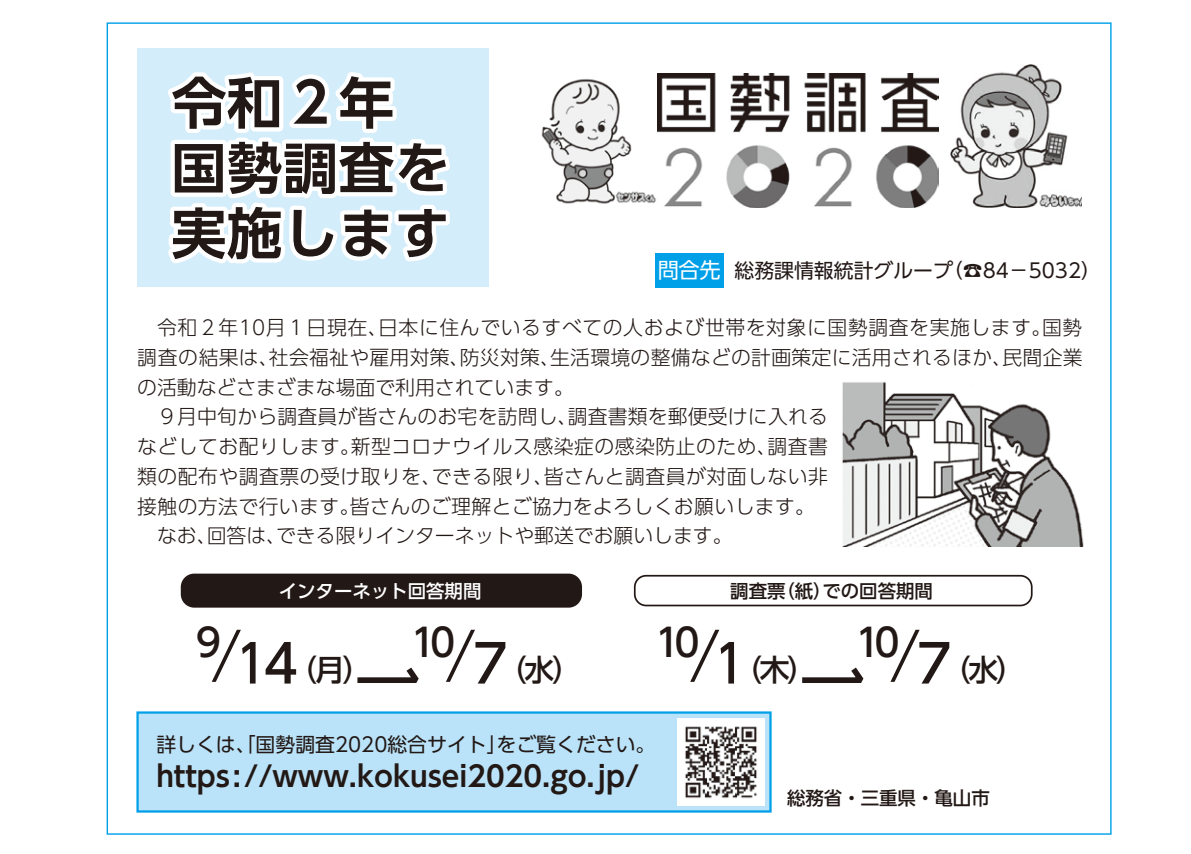
<style>
.page{position:relative;width:1191px;height:854px;background:#fff}
.page>*{position:absolute;margin:0;border:0;box-sizing:border-box;transform-origin:0 0}
.t1{font:700 55.2px/65.2px "UD Shin Go Pr 6 N De";letter-spacing:.01em;color:#221815}
.t2{font:500 29.8px "UD Shin Go Pr 6 N";color:#221815}
.t3{font:700 28.4px "UD Shin Go Pr 6 N De";color:#221815}
.t4{font:21.2px "UD Shin Go Pr 6 N";color:#fff}
.t5{font:300 19.8px/29.8px "UD Shin Go Pr 6 N";letter-spacing:.02em;color:#221815}
.t6{font:19.8px "UD Shin Go Pr 6 N";color:#221815}
.t7{font:500 18.4px "UD Shin Go Pro";color:#221815}
.t8{font:500 18.4px "UD Shin Go Pro";color:#fff}
.s1{font-weight:300;font-size:66.6px}
.s2{font-size:52.4px}
</style>
<div class="page">
<div style="left:138px;top:712px;width:632px;height:99px;background:#bae3f9"></div>
<div style="left:136px;top:711px;width:635px;height:101px;border:2px solid #00a0e9"></div>
<div style="left:137px;top:49px;width:352px;height:238px;background:#d3edfb"></div>
<svg style="left:161px;top:48px;width:295px;height:216px"></svg>
<div style="left:655px;top:253px;width:68px;height:34px;background:#00a0e9"></div>
<img style="left:541px;top:79px;width:115px;height:125px">
<img style="left:950px;top:65px;width:131px;height:143px">
<img style="left:657px;top:74px;width:281px;height:133px">
<img style="left:842px;top:382px;width:241px;height:164px">
<div style="left:183px;top:576px;width:397px;height:29px;background:#221815;border-radius:11px"></div>
<div style="left:181px;top:573px;width:401px;height:34px;border:4px solid #221815;border-radius:11px"></div>
<div style="left:634px;top:575px;width:398px;height:31px;border:2px solid #221815;border-radius:11px"></div>
<svg style="left:357px;top:667px;width:62px;height:16px"></svg>
<svg style="left:802px;top:667px;width:62px;height:16px"></svg>
<img style="left:677px;top:719px;width:87px;height:86px">
<h1 class="t1" style="left:171px;top:69px;width:280px">令和２年国勢調査を実施します</h1>
<p class="t4" style="left:658px;top:253px;width:64px">問合先</p>
<p class="t6" style="left:734px;top:254px;width:368px">総務課情報統計グループ(☎84－5032）</p>
<p class="t5" style="left:137px;top:312px;width:947px">　令和２年10月１日現在、日本に住んでいるすべての人および世帯を対象に国勢調査を実施します。国勢調査の結果は、社会福祉や雇用対策、防災対策、生活環境の整備などの計画策定に活用されるほか、民間企業の活動などさまざまな場面で利用されています。<br>　９月中旬から調査員が皆さんのお宅を訪問し、調査書類を郵便受けに入れる<br>などしてお配りします。新型コロナウイルス感染症の感染防止のため、調査書<br>類の配布や調査票の受け取りを、できる限り、皆さんと調査員が対面しない非<br>接触の方法で行います。皆さんのご理解とご協力をよろしくお願いします。<br>　なお、回答は、できる限りインターネットや郵送でお願いします。</p>
<p class="t8" style="left:279px;top:576px;width:204px">インターネット回答期間</p>
<h2 class="t2" style="left:196px;top:645px;width:178px"><sup>9</sup><span class="s1">/</span><span class="s2">14</span>（月）</h2>
<h2 class="t2" style="left:411px;top:645px;width:172px"><sup>10</sup><span class="s1">/</span><span class="s2">7</span>（水）</h2>
<p class="t7" style="left:730px;top:576px;width:204px">調査票（紙）での回答期間</p>
<h2 class="t2" style="left:855px;top:645px;width:172px"><sup>10</sup><span class="s1">/</span><span class="s2">7</span>（水）</h2>
<h2 class="t2" style="left:655px;top:645px;width:163px"><sup>10</sup><span class="s1">/</span><span class="s2">1</span>（木）</h2>
<p class="t6" style="left:156px;top:729px;width:500px">詳しくは、「国勢調査2020総合サイト」をご覧ください。</p>
<h3 class="t3" style="left:156px;top:753px;width:484px">https://www.kokusei2020.go.jp/</h3>
<p class="t7" style="left:787px;top:783px;width:204px">総務省・三重県・亀山市</p>
</div>
